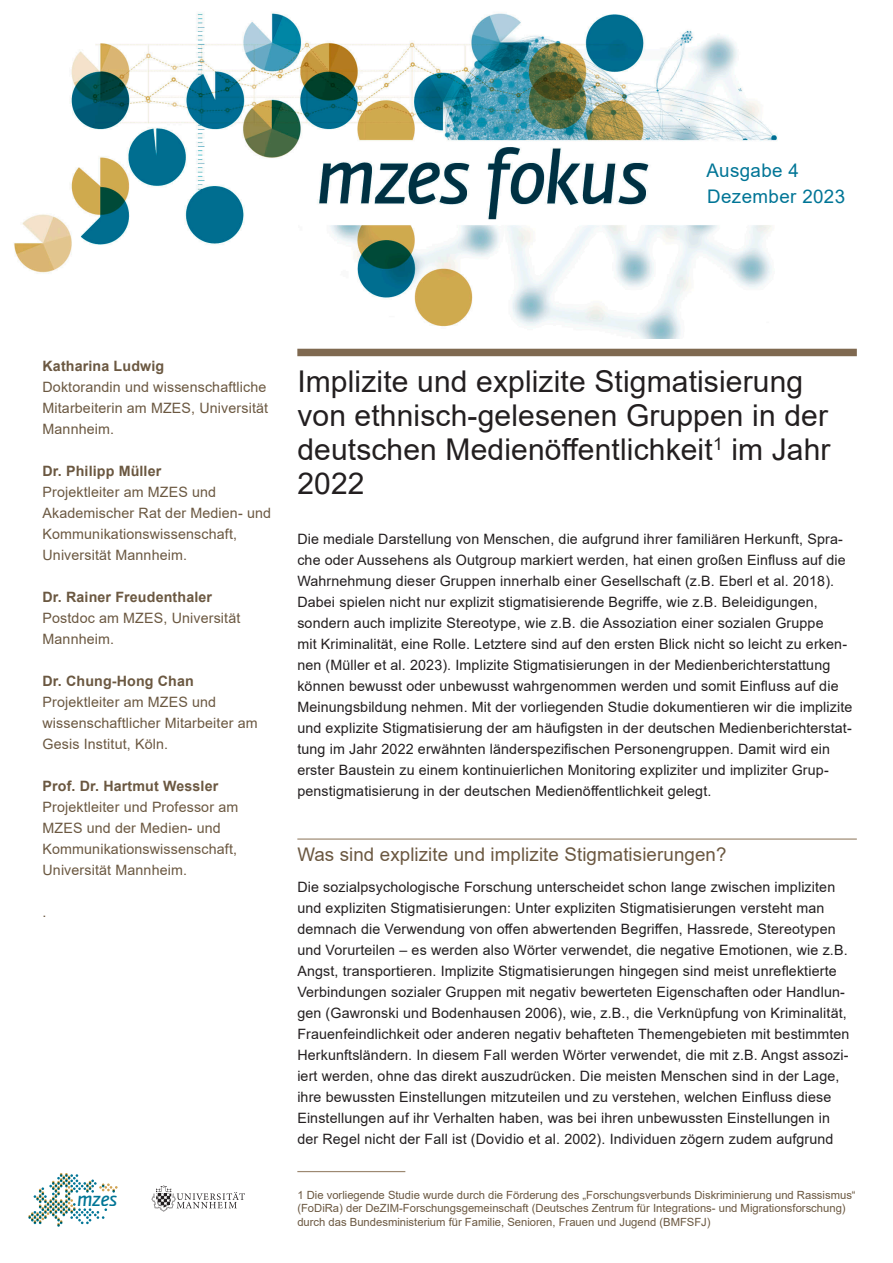
<style>
.page{position:relative;width:893px;height:1263px;background:#fff}
.page>*{position:absolute;margin:0;border:0;box-sizing:border-box;transform-origin:0 0}
.t1{font:30px/33.8px "Arial";letter-spacing:.005em;color:#231f20}
.t2{font:18.75px "Arial";letter-spacing:.005em;color:#6b5841}
.issue_No{font:18.75px "Arial";letter-spacing:.02em;color:#007596}
.t3{font:italic 18.6px "Fedra Sans";color:#007596}
.bodytext{font:14.25px/21px "Arial";letter-spacing:.01em;color:#231f20}
.t4{font:14.25px/21px "Arial";letter-spacing:.01em;color:#6b5841}
.foot_note{font:11.25px/13.5px "Arial";color:#6b5841}
.s1{font-weight:700}
</style>
<div class="page">
<img style="left:14px;top:12px;width:764px;height:326px">
<svg style="left:152px;top:1185px;width:93px;height:27px"></svg>
<svg style="left:28px;top:1173px;width:90px;height:54px"></svg>
<div style="left:297px;top:349px;width:560px;height:7px;background:#7f6950"></div>
<hr style="left:297px;top:838px;width:560px;height:2px;background:#9d8972">
<hr style="left:297px;top:1171px;width:108px;height:1px;background:#9d8972">
<p class="issue_No" style="left:706px;top:157px;width:94px">Ausgabe 4</p>
<p class="issue_No" style="left:707px;top:184px;width:139px">Dezember 2023</p>
<p class="t4" style="left:43px;top:356px;width:227px"><span class="s1">Katharina Ludwig<br></span>Doktorandin und wissenschaftliche<br>Mitarbeiterin am MZES, Universität<br>Mannheim.</p>
<p class="t4" style="left:43px;top:461px;width:230px"><span class="s1">Dr. Philipp Müller<br></span>Projektleiter am MZES und<br>Akademischer Rat der Medien- und<br>Kommunikationswissenschaft,<br>Universität Mannheim.</p>
<p class="t4" style="left:43px;top:587px;width:199px"><span class="s1">Dr. Rainer Freudenthaler<br></span>Postdoc am MZES, Universität<br>Mannheim.</p>
<p class="t4" style="left:43px;top:671px;width:217px"><span class="s1">Dr. Chung-Hong Chan<br></span>Projektleiter am MZES und wissenschaftlicher Mitarbeiter am<br>Gesis Institut, Köln.</p>
<p class="t4" style="left:43px;top:776px;width:197px"><span class="s1">Prof. Dr. Hartmut Wessler<br></span>Projektleiter und Professor am<br>MZES und der Medien- und<br>Kommunikationswissenschaft,<br>Universität Mannheim.</p>
<p class="t4" style="left:43px;top:902px;width:5px">.</p>
<h3 class="t3" style="left:77px;top:1189px;width:42px">mzes</h3>
<p class="t1" style="left:297px;top:365px;width:535px">Implizite und explizite Stigmatisierung von ethnisch-gelesenen Gruppen in der deutschen Medienöffentlichkeit<sup>1</sup> im Jahr<br>2022</p>
<p class="bodytext" style="left:297px;top:529px;width:556px">Die mediale Darstellung von Menschen, die aufgrund ihrer familiären Herkunft, Spra&shy;che oder Aussehens als Outgroup markiert werden, hat einen großen Einfluss auf die Wahrnehmung dieser Gruppen innerhalb einer Gesellschaft (z.B. Eberl et al. 2018).<br>Dabei spielen nicht nur explizit stigmatisierende Begriffe, wie z.B. Beleidigungen, sondern auch implizite Stereotype, wie z.B. die Assoziation einer sozialen Gruppe<br>mit Kriminalität, eine Rolle. Letztere sind auf den ersten Blick nicht so leicht zu erken&shy;nen (Müller et al. 2023). Implizite Stigmatisierungen in der Medienberichterstattung können bewusst oder unbewusst wahrgenommen werden und somit Einfluss auf die Meinungsbildung nehmen. Mit der vorliegenden Studie dokumentieren wir die implizite und explizite Stigmatisierung der am häufigsten in der deutschen Medienberichterstat&shy;tung im Jahr 2022 erwähnten länderspezifischen Personengruppen. Damit wird ein erster Baustein zu einem kontinuierlichen Monitoring expliziter und impliziter Grup&shy;penstigmatisierung in der deutschen Medienöffentlichkeit gelegt.</p>
<p class="t2" style="left:297px;top:841px;width:431px">Was sind explizite und implizite Stigmatisierungen?</p>
<p class="bodytext" style="left:297px;top:877px;width:554px">Die sozialpsychologische Forschung unterscheidet schon lange zwischen impliziten und expliziten Stigmatisierungen: Unter expliziten Stigmatisierungen versteht man demnach die Verwendung von offen abwertenden Begriffen, Hassrede, Stereotypen und Vorurteilen – es werden also Wörter verwendet, die negative Emotionen, wie z.B.<br>Angst, transportieren. Implizite Stigmatisierungen hingegen sind meist unreflektierte Verbindungen sozialer Gruppen mit negativ bewerteten Eigenschaften oder Handlun&shy;gen (Gawronski und Bodenhausen 2006), wie, z.B., die Verknüpfung von Kriminalität, Frauenfeindlichkeit oder anderen negativ behafteten Themengebieten mit bestimmten Herkunftsländern. In diesem Fall werden Wörter verwendet, die mit z.B. Angst assozi&shy;iert werden, ohne das direkt auszudrücken. Die meisten Menschen sind in der Lage, ihre bewussten Einstellungen mitzuteilen und zu verstehen, welchen Einfluss diese Einstellungen auf ihr Verhalten haben, was bei ihren unbewussten Einstellungen in der Regel nicht der Fall ist (Dovidio et al. 2002). Individuen zögern zudem aufgrund</p>
<p class="foot_note" style="left:297px;top:1188px;width:560px">1 Die vorliegende Studie wurde durch die Förderung des „Forschungsverbunds Diskriminierung und Rassismus“ (FoDiRa) der DeZIM-Forschungsgemeinschaft (Deutsches Zentrum für Integrations- und Migrationsforschung) durch das Bundesministerium für Familie, Senioren, Frauen und Jugend (BMFSFJ)</p>
</div>
